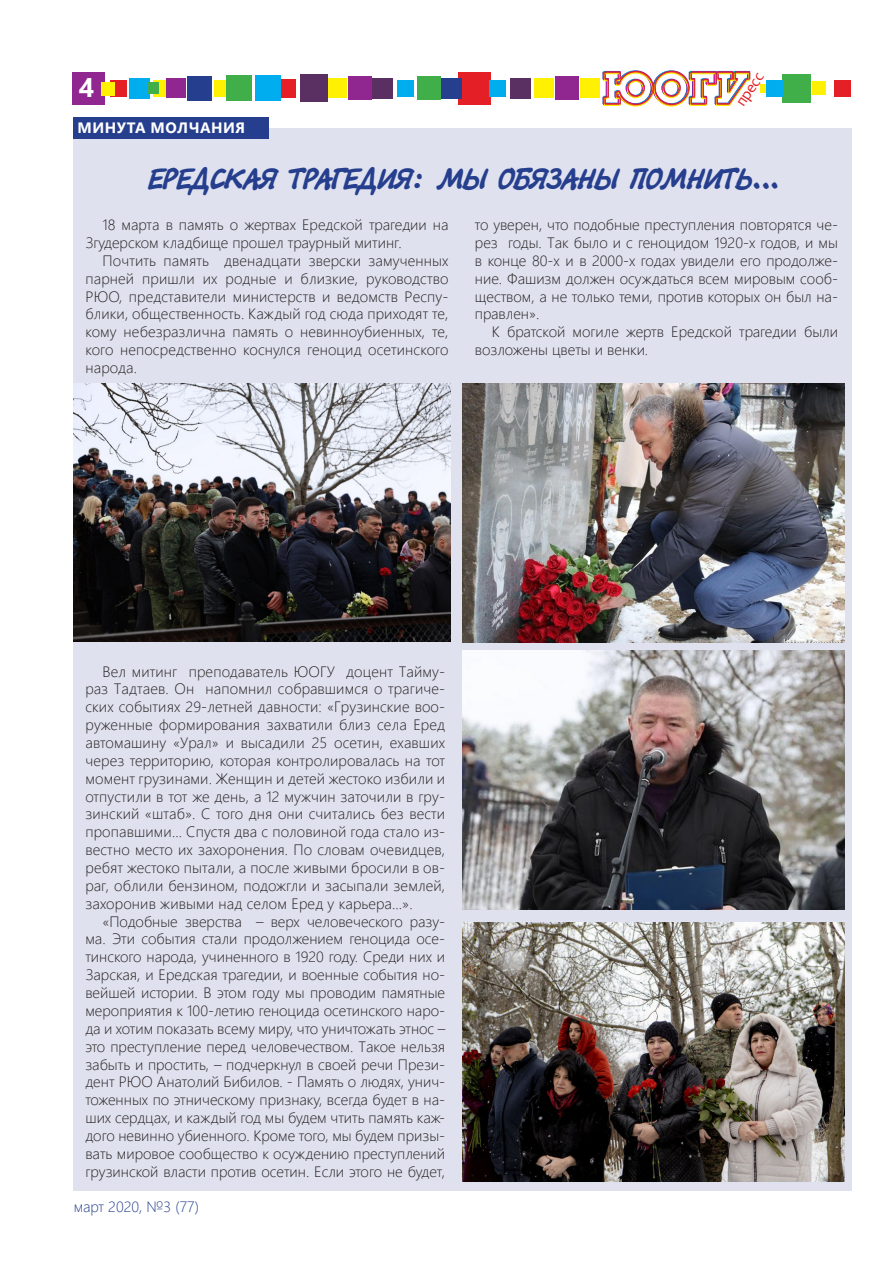
<style>
.page{position:relative;width:893px;height:1263px;background:#fff}
.page>*{position:absolute;margin:0;border:0;box-sizing:border-box;transform-origin:0 0}
.статьи{font:30px "Tagir CTT";color:#253f8e}
.t1{font:700 27px "Segoe UI";color:#fff}
.t2{font:15.75px "Candara";color:#e41f25}
.статьи-2{font:300 15px/17.9px "Segoe UI";color:#231f20;text-align:justify}
.t3{font:300 15px "Segoe UI";color:#253f8e}
.статьи-3{font:700 15px "Segoe UI";letter-spacing:.035em;color:#fff}
</style>
<div class="page">
<div style="left:72px;top:72px;width:32px;height:33px;background:#90268f"></div>
<div style="left:458px;top:72px;width:33px;height:33px;background:#e41f25"></div>
<div style="left:534px;top:79px;width:19px;height:19px;background:#fff101"></div>
<div style="left:760px;top:84px;width:9px;height:9px;background:#fff101"></div>
<div style="left:372px;top:78px;width:21px;height:21px;background:#5a2f61"></div>
<div style="left:510px;top:78px;width:21px;height:21px;background:#5a2f61"></div>
<div style="left:397px;top:80px;width:17px;height:17px;background:#00aeef"></div>
<div style="left:489px;top:80px;width:17px;height:17px;background:#00aeef"></div>
<div style="left:441px;top:78px;width:21px;height:21px;background:#253f8e"></div>
<div style="left:417px;top:76px;width:24px;height:24px;background:#40ae49"></div>
<div style="left:348px;top:77px;width:24px;height:23px;background:#90268f"></div>
<div style="left:555px;top:77px;width:23px;height:23px;background:#90268f"></div>
<div style="left:327px;top:79px;width:20px;height:19px;background:#fff101"></div>
<div style="left:580px;top:79px;width:19px;height:19px;background:#fff101"></div>
<div style="left:300px;top:74px;width:28px;height:28px;background:#5a2f61"></div>
<div style="left:277px;top:79px;width:19px;height:19px;background:#e41f25"></div>
<div style="left:255px;top:75px;width:26px;height:26px;background:#00aeef"></div>
<div style="left:129px;top:78px;width:21px;height:21px;background:#00aeef"></div>
<div style="left:214px;top:80px;width:16px;height:17px;background:#fff101"></div>
<div style="left:153px;top:80px;width:17px;height:17px;background:#fff101"></div>
<div style="left:187px;top:76px;width:25px;height:25px;background:#253f8e"></div>
<div style="left:226px;top:75px;width:26px;height:26px;background:#40ae49"></div>
<div style="left:782px;top:74px;width:29px;height:29px;background:#40ae49"></div>
<div style="left:147px;top:82px;width:12px;height:12px;background:#40ae49"></div>
<div style="left:110px;top:80px;width:16px;height:17px;background:#e41f25"></div>
<div style="left:834px;top:80px;width:16px;height:17px;background:#e41f25"></div>
<div style="left:167px;top:79px;width:19px;height:19px;background:#90268f"></div>
<div style="left:101px;top:82px;width:14px;height:14px;background:#fff101"></div>
<div style="left:812px;top:82px;width:14px;height:13px;background:#fff101"></div>
<img style="left:603px;top:70px;width:147px;height:36px">
<div style="left:766px;top:80px;width:17px;height:17px;background:#00aeef"></div>
<div style="left:73px;top:128px;width:778px;height:1062px;background:#e0e1ee"></div>
<div style="left:73px;top:118px;width:195px;height:21px;background:#253f8e"></div>
<img style="left:462px;top:383px;width:382px;height:259px">
<img style="left:73px;top:383px;width:378px;height:259px">
<img style="left:462px;top:651px;width:382px;height:258px">
<img style="left:462px;top:922px;width:382px;height:259px">
<h2 class="t1" style="left:79px;top:62px;width:17px">4</h2>
<p class="t2" style="left:731px;top:99px;width:39px;rotate:-56deg">пресс</p>
<p class="статьи-3" style="left:78px;top:114px;width:169px">МИНУТА МОЛЧАНИЯ</p>
<p class="статьи" style="left:148px;top:160px;width:634px">ЕРЕДСКАЯ ТРАГЕДИЯ: МЫ ОБЯЗАНЫ ПОМНИТЬ…</p>
<p class="статьи-2" style="left:85px;top:214px;width:364px;text-indent:17px">18 марта в память о жертвах Ередской трагедии на<br>Згудерском кладбище прошел траурный митинг.</p>
<p class="статьи-2" style="left:85px;top:250px;width:365px;text-indent:17px">Почтить память двенадцати зверски замученных парней пришли их родные и близкие, руководство РЮО, представители министерств и ведомств Респу&shy;блики, общественность. Каждый год сюда приходят те, кому небезразлична память о невинноубиенных, те, кого непосредственно коснулся геноцид осетинского народа.</p>
<p class="статьи-2" style="left:475px;top:214px;width:364px">то уверен, что подобные преступления повторятся че&shy;рез годы. Так было и с геноцидом 1920-х годов, и мы в конце 80-х и в 2000-х годах увидели его продолже&shy;ние. Фашизм должен осуждаться всем мировым сооб&shy;ществом, а не только теми, против которых он был на&shy;правлен».</p>
<p class="статьи-2" style="left:475px;top:321px;width:364px;text-indent:17px">К братской могиле жертв Ередской трагедии были возложены цветы и венки.</p>
<p class="статьи-2" style="left:85px;top:661px;width:361px;text-indent:17px">Вел митинг преподаватель ЮОГУ доцент Тайму&shy;раз Тадтаев. Он напомнил собравшимся о трагиче&shy;ских событиях 29-летней давности: «Грузинские воо&shy;руженные формирования захватили близ села Еред автомашину «Урал» и высадили 25 осетин, ехавших через территорию, которая контролировалась на тот момент грузинами. Женщин и детей жестоко избили и отпустили в тот же день, а 12 мужчин заточили в гру&shy;зинский «штаб». С того дня они считались без вести пропавшими… Спустя два с половиной года стало из&shy;вестно место их захоронения. По словам очевидцев, ребят жестоко пытали, а после живыми бросили в ов&shy;раг, облили бензином, подожгли и засыпали землей, захоронив живыми над селом Еред у карьера…».</p>
<p class="статьи-2" style="left:85px;top:911px;width:361px;text-indent:17px">«Подобные зверства – верх человеческого разу&shy;ма. Эти события стали продолжением геноцида осе&shy;тинского народа, учиненного в 1920 году. Среди них и Зарская, и Ередская трагедии, и военные события но&shy;вейшей истории. В этом году мы проводим памятные мероприятия к 100-летию геноцида осетинского наро&shy;да и хотим показать всему миру, что уничтожать этнос – это преступление перед человечеством. Такое нельзя забыть и простить, – подчеркнул в своей речи Прези&shy;дент РЮО Анатолий Бибилов. - Память о людях, унич&shy;тоженных по этническому признаку, всегда будет в на&shy;ших сердцах, и каждый год мы будем чтить память каж&shy;дого невинно убиенного. Кроме того, мы будем призы&shy;вать мировое сообщество к осуждению преступлений грузинской власти против осетин. Если этого не будет,</p>
<p class="t3" style="left:74px;top:1193px;width:127px">март 2020, №3 (77)</p>
</div>
